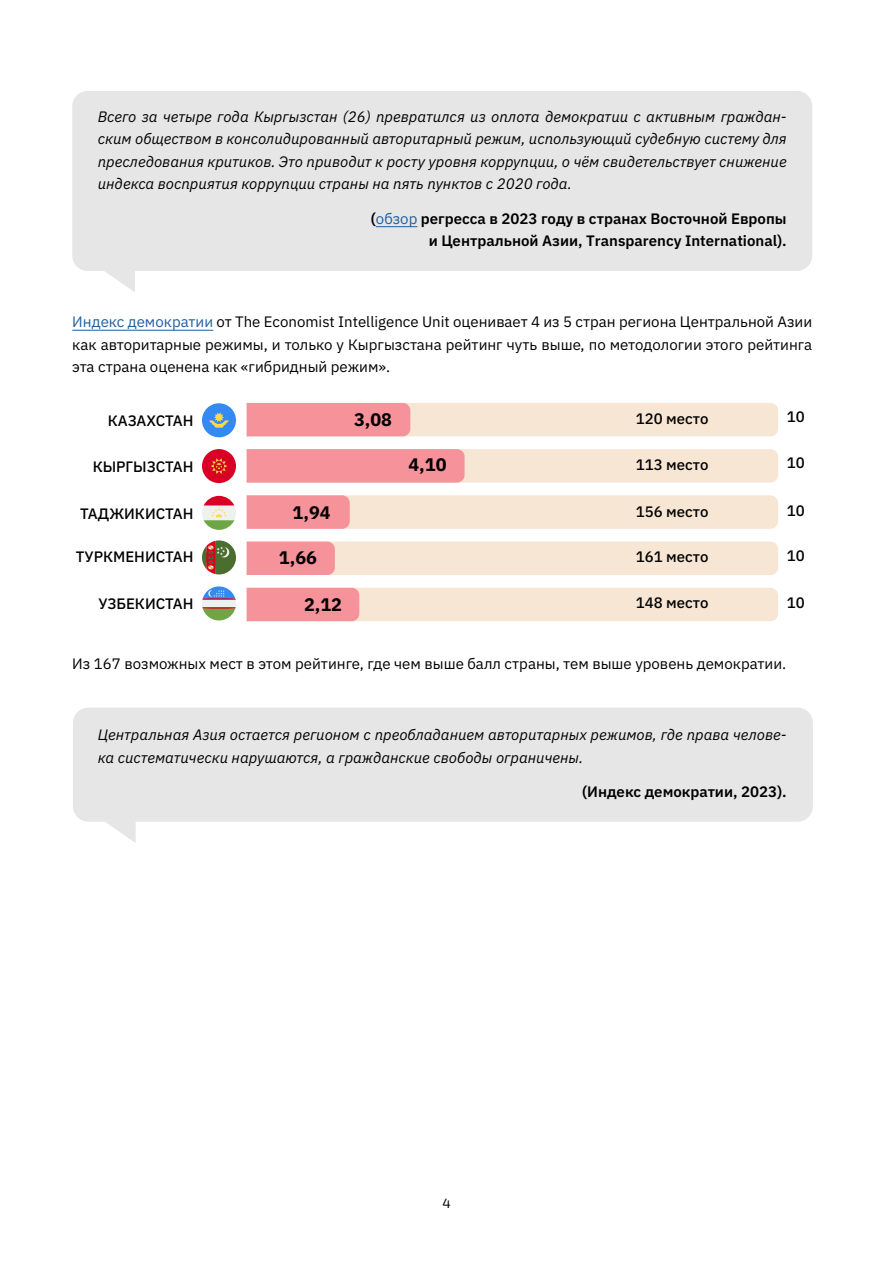
<style>
.page{position:relative;width:893px;height:1263px;background:#fff}
.page>*{position:absolute;margin:0;border:0;box-sizing:border-box;transform-origin:0 0}
.t1{font:700 18px "IBM Plex Sans";color:#000}
.t2{font:italic 15px/22.5px "IBM Plex Sans";color:#000;text-align:justify}
.t3{font:15px/22.5px "IBM Plex Sans";color:#000;text-align:justify}
.t4{font:600 15px/22.5px "IBM Plex Sans";color:#000;text-align:right}
.t5{font:500 15px "IBM Plex Sans";color:#000}
.t6{font:13.5px "Exo 2";color:#000}
.s1{font-weight:400;color:#215e9e}
.s2{color:#215e9e}
</style>
<div class="page">
<svg style="left:73px;top:707px;width:740px;height:136px;fill:#e6e6e6"></svg>
<svg style="left:72px;top:91px;width:740px;height:201px;background:#e8e8e8"></svg>
<hr style="left:376px;top:226px;width:41px;height:1px;background:#215e9e">
<hr style="left:72px;top:330px;width:141px;height:1px;background:#215e9e">
<svg style="left:247px;top:588px;width:531px;height:33px;background:#f6d4c7"></svg>
<svg style="left:247px;top:541px;width:531px;height:34px;background:#f6d8cb"></svg>
<svg style="left:247px;top:495px;width:531px;height:34px;background:#f6d6c9"></svg>
<svg style="left:247px;top:449px;width:531px;height:34px;background:#f6c4bd"></svg>
<svg style="left:247px;top:403px;width:531px;height:33px;background:#f6ccc2"></svg>
<div style="left:202px;top:403px;width:34px;height:34px;background:#338af2;border-radius:50%"></div>
<svg style="left:209px;top:412px;width:20px;height:16px"></svg>
<div style="left:202px;top:449px;width:34px;height:34px;background:#d90026;border-radius:50%"></div>
<svg style="left:211px;top:458px;width:16px;height:16px"></svg>
<svg style="left:202px;top:496px;width:34px;height:34px"></svg>
<svg style="left:202px;top:540px;width:34px;height:34px"></svg>
<svg style="left:202px;top:586px;width:34px;height:34px"></svg>
<p class="t2" style="left:98px;top:104px;width:690px">Всего за четыре года Кыргызстан (26) превратился из оплота демократии с активным граждан&shy;ским обществом в консолидированный авторитарный режим, использующий судебную систему для преследования критиков. Это приводит к росту уровня коррупции, о чём свидетельствует снижение индекса восприятия коррупции страны на пять пунктов с 2020 года.</p>
<p class="t4" style="left:371px;top:206px;width:417px">(<span class="s1">обзор</span> регресса в 2023 году в странах Восточной Европы и Центральной Азии, Transparency International).</p>
<p class="t3" style="left:72px;top:309px;width:741px"><span class="s2">Индекс демократии</span> от The Economist Intelligence Unit оценивает 4 из 5 стран региона Центральной Азии как авторитарные режимы, и только у Кыргызстана рейтинг чуть выше, по методологии этого рейтинга эта страна оценена как «гибридный режим».</p>
<p class="t5" style="left:108px;top:409px;width:87px">КАЗАХСТАН</p>
<p class="t1" style="left:354px;top:405px;width:39px">3,08</p>
<p class="t5" style="left:636px;top:407px;width:74px">120 место</p>
<p class="t1" style="left:408px;top:451px;width:39px">4,10</p>
<p class="t1" style="left:293px;top:498px;width:39px">1,94</p>
<p class="t1" style="left:279px;top:543px;width:39px">1,66</p>
<p class="t1" style="left:304px;top:590px;width:39px">2,12</p>
<p class="t5" style="left:787px;top:405px;width:19px">10</p>
<p class="t5" style="left:787px;top:451px;width:19px">10</p>
<p class="t5" style="left:787px;top:499px;width:19px">10</p>
<p class="t5" style="left:787px;top:544px;width:19px">10</p>
<p class="t5" style="left:787px;top:591px;width:19px">10</p>
<p class="t5" style="left:636px;top:453px;width:74px">113 место</p>
<p class="t5" style="left:636px;top:500px;width:74px">156 место</p>
<p class="t5" style="left:636px;top:545px;width:74px">161 место</p>
<p class="t5" style="left:636px;top:591px;width:74px">148 место</p>
<p class="t5" style="left:93px;top:455px;width:102px">КЫРГЫЗСТАН</p>
<p class="t5" style="left:80px;top:502px;width:115px">ТАДЖИКИСТАН</p>
<p class="t5" style="left:76px;top:545px;width:119px">ТУРКМЕНИСТАН</p>
<p class="t5" style="left:98px;top:592px;width:96px">УЗБЕКИСТАН</p>
<p class="t3" style="left:72px;top:651px;width:715px">Из 167 возможных мест в этом рейтинге, где чем выше балл страны, тем выше уровень демократии.</p>
<p class="t2" style="left:98px;top:722px;width:690px">Центральная Азия остается регионом с преобладанием авторитарных режимов, где права челове&shy;ка систематически нарушаются, а гражданские свободы ограничены.</p>
<p class="t4" style="left:582px;top:779px;width:206px">(Индекс демократии, 2023).</p>
<p class="t6" style="left:442px;top:1195px;width:10px">4</p>
</div>
